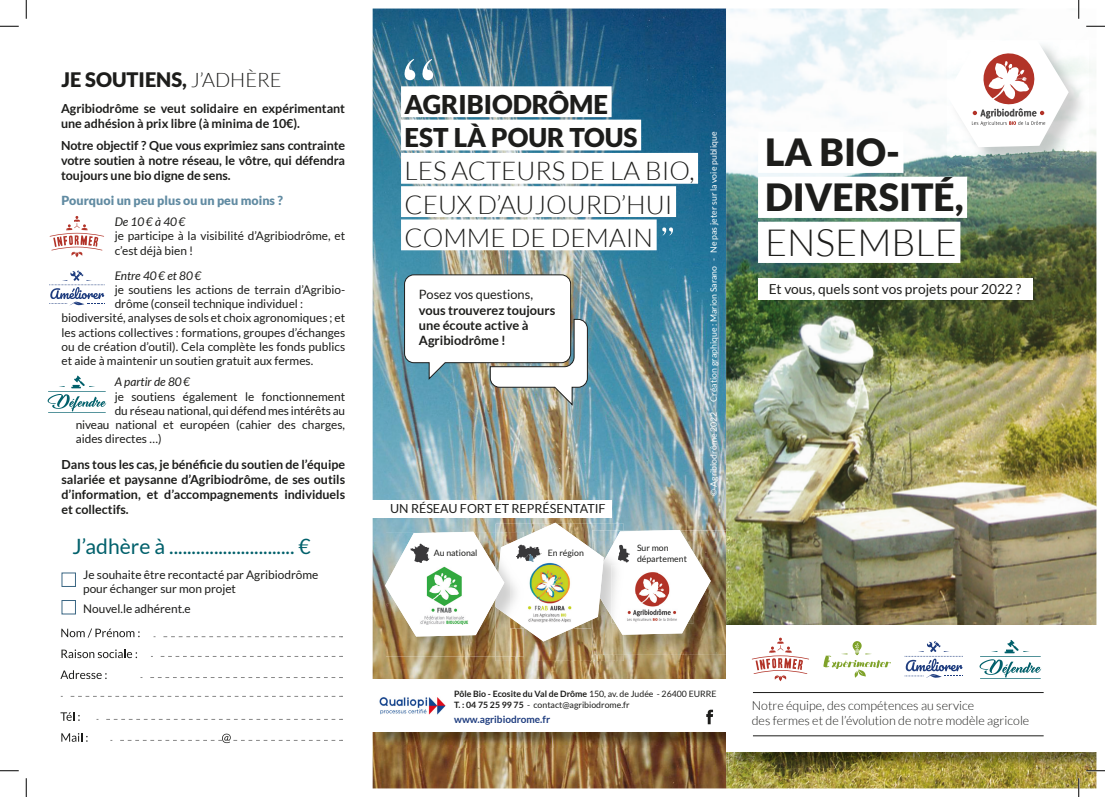
<style>
.page{position:relative;width:1105px;height:797px;background:#fff}
.page>*{position:absolute;margin:0;border:0;box-sizing:border-box;transform-origin:0 0}
.t1{font:900 37.5px/45px "Lato";color:#1d1d1b}
.t2{font:300 37.5px "Lato";color:#1d1d1b}
.t3{font:300 25.88px/33.2px "Lato";color:#1d1d1b}
.t4{font:900 25.88px/33.2px "Lato";color:#1d1d1b}
.t5{font:21.12px "Lato";color:#01606b}
.t6{font:900 20px "Lato";color:#1d1d1b}
.t7{font:13.75px "Lato";color:#1d1d1b}
.t8{font:700 12.88px/15.4px "Lato";color:#1d1d1b}
.t9{font:12.88px "Lato";color:#1d1d1b}
.t10{font:700 12.5px/15px "Lato";color:#1d1d1b;text-align:justify}
.t11{font:300 12.5px/15px "Lato";color:#1d1d1b}
.t12{font:900 12.5px "Lato";color:#618ba2}
.t13{font:12.5px "Lato";color:#1d1d1b}
.t14{font:11.88px/14.2px "Lato";color:#1d1d1b}
.t15{font:italic 11.88px "Lato";color:#1d1d1b}
.t16{font:700 10px "Lato";color:#1f3d7f}
.t17{font:8.75px/10.5px "Lato";color:#1d1d1b}
.t18{font:8.75px "Lato";color:#fff}
.s1{font-weight:300}
.s2{font-weight:700}
</style>
<div class="page">
<img style="left:373px;top:9px;width:353px;height:779px">
<img style="left:726px;top:752px;width:370px;height:36px">
<img style="left:726px;top:9px;width:370px;height:616px">
<img style="left:624px;top:530px;width:106px;height:125px">
<img style="left:496px;top:641px;width:128px;height:20px">
<div style="left:62px;top:573px;width:14px;height:13px;background:#fff;border:1px solid #3a6683"></div>
<div style="left:62px;top:600px;width:14px;height:14px;background:#fff;border:1px solid #3a6683"></div>
<img style="left:386px;top:641px;width:110px;height:15px">
<img style="left:496px;top:641px;width:28px;height:15px">
<img style="left:374px;top:731px;width:352px;height:16px">
<div style="left:373px;top:679px;width:354px;height:52px;background:#fff"></div>
<img style="left:948px;top:41px;width:140px;height:126px">
<svg style="left:946px;top:40px;width:123px;height:107px"></svg>
<div style="left:366px;top:500px;width:246px;height:17px;background:#fff"></div>
<div style="left:758px;top:278px;width:275px;height:21px;background:#fff"></div>
<div style="left:758px;top:132px;width:145px;height:41px;background:#fff"></div>
<div style="left:758px;top:177px;width:209px;height:41px;background:#fff"></div>
<div style="left:758px;top:222px;width:202px;height:41px;background:#fff"></div>
<div style="left:401px;top:86px;width:211px;height:31px;background:#fff"></div>
<div style="left:401px;top:120px;width:240px;height:30px;background:#fff"></div>
<div style="left:401px;top:153px;width:297px;height:31px;background:#fff"></div>
<div style="left:401px;top:186px;width:275px;height:31px;background:#fff"></div>
<div style="left:401px;top:219px;width:256px;height:31px;background:#fff"></div>
<img style="left:385px;top:522px;width:326px;height:119px">
<svg style="left:662px;top:227px;width:11px;height:8px"></svg>
<svg style="left:403px;top:59px;width:31px;height:22px"></svg>
<svg style="left:706px;top:709px;width:7px;height:15px"></svg>
<svg style="left:61px;top:628px;width:79px;height:9px"></svg>
<svg style="left:61px;top:649px;width:76px;height:9px"></svg>
<svg style="left:60px;top:670px;width:47px;height:9px"></svg>
<svg style="left:60px;top:712px;width:20px;height:9px"></svg>
<svg style="left:61px;top:733px;width:27px;height:8px"></svg>
<svg style="left:163px;top:636px;width:180px;height:1px"></svg>
<svg style="left:161px;top:656px;width:182px;height:1px"></svg>
<svg style="left:71px;top:696px;width:272px;height:1px"></svg>
<svg style="left:150px;top:677px;width:193px;height:1px"></svg>
<svg style="left:106px;top:719px;width:237px;height:1px"></svg>
<svg style="left:120px;top:733px;width:223px;height:10px"></svg>
<svg style="left:404px;top:274px;width:184px;height:131px"></svg>
<img style="left:728px;top:752px;width:368px;height:16px">
<div style="left:727px;top:625px;width:369px;height:127px;background:#fff"></div>
<svg style="left:752px;top:637px;width:57px;height:44px"></svg>
<svg style="left:50px;top:216px;width:54px;height:41px"></svg>
<svg style="left:823px;top:641px;width:68px;height:36px"></svg>
<svg style="left:905px;top:641px;width:58px;height:37px"></svg>
<svg style="left:49px;top:270px;width:56px;height:35px"></svg>
<svg style="left:979px;top:640px;width:62px;height:39px"></svg>
<svg style="left:48px;top:375px;width:58px;height:38px"></svg>
<hr style="left:753px;top:692px;width:291px;height:1px;background:#1d1d1b">
<hr style="left:753px;top:735px;width:291px;height:1px;background:#1d1d1b">
<img style="left:379px;top:697px;width:67px;height:18px">
<svg style="left:0;top:25px;width:19px;height:2px"></svg>
<svg style="left:1086px;top:25px;width:19px;height:2px"></svg>
<svg style="left:0;top:770px;width:19px;height:1px"></svg>
<svg style="left:1086px;top:770px;width:19px;height:1px"></svg>
<svg style="left:25px;top:0;width:2px;height:19px"></svg>
<svg style="left:25px;top:778px;width:2px;height:19px"></svg>
<svg style="left:1078px;top:0;width:1px;height:19px"></svg>
<svg style="left:1078px;top:778px;width:1px;height:19px"></svg>
<h3 class="t6" style="left:62px;top:68px;width:222px">JE SOUTIENS, <span class="s1">J’ADHÈRE</span></h3>
<p class="t10" style="left:61px;top:101px;width:286px">Agribiodrôme se veut solidaire en expérimentant une adhésion à prix libre (à minima de 10€).</p>
<p class="t10" style="left:61px;top:138px;width:286px">Notre objectif ? Que vous exprimiez sans contrainte votre soutien à notre réseau, le vôtre, qui défendra toujours une bio digne de sens.</p>
<p class="t12" style="left:62px;top:193px;width:223px">Pourquoi un peu plus ou un peu moins ?</p>
<p class="t15" style="left:115px;top:215px;width:72px">De 10 € à 40 €</p>
<p class="t14" style="left:115px;top:229px;width:232px">je participe à la visibilité d’Agribiodrôme, et c’est déjà bien !</p>
<p class="t15" style="left:115px;top:268px;width:88px">Entre 40 € et 80 €</p>
<p class="t14" style="left:115px;top:282px;width:232px">je soutiens les actions de terrain d’Agribio-</p>
<p class="t14" style="left:115px;top:296px;width:190px">drôme (conseil technique individuel :</p>
<p class="t14" style="left:62px;top:311px;width:285px">biodiversité, analyses de sols et choix agronomiques ; et</p>
<p class="t14" style="left:62px;top:325px;width:285px">les actions collectives : formations, groupes d’échanges</p>
<p class="t14" style="left:62px;top:339px;width:285px">ou de création d’outil). Cela complète les fonds publics</p>
<p class="t14" style="left:62px;top:353px;width:253px">et aide à maintenir un soutien gratuit aux fermes.</p>
<p class="t15" style="left:115px;top:375px;width:77px">A partir de 80 €</p>
<p class="t14" style="left:115px;top:389px;width:232px">je soutiens également le fonctionnement</p>
<p class="t14" style="left:115px;top:403px;width:232px">du réseau national, qui défend mes intérêts au</p>
<p class="t14" style="left:76px;top:417px;width:271px">niveau national et européen (cahier des charges,</p>
<p class="t14" style="left:76px;top:432px;width:87px">aides directes …)</p>
<p class="t10" style="left:62px;top:457px;width:285px">Dans tous les cas, je bénéficie du soutien de l’équipe salariée et paysanne d’Agribiodrôme, de ses outils d’information, et d’accompagnements individuels et collectifs.</p>
<h3 class="t5" style="left:72px;top:534px;width:240px">J’adhère à ............................ €</h3>
<p class="t14" style="left:83px;top:567px;width:237px">Je souhaite être recontacté par Agribiodrôme pour échanger sur mon projet</p>
<p class="t14" style="left:83px;top:602px;width:109px">Nouvel.le adhérent.e</p>
<h2 class="t4" style="left:404px;top:87px;width:235px">AGRIBIODRÔME<br>EST LÀ POUR TOUS</h2>
<h2 class="t3" style="left:404px;top:154px;width:291px">LES ACTEURS DE LA BIO,<br>CEUX D’AUJOURD’HUI<br>COMME DE DEMAIN</h2>
<p class="t9" style="left:419px;top:287px;width:116px">Posez vos questions,</p>
<p class="t8" style="left:419px;top:302px;width:138px">vous trouverez toujours une écoute active à<br>Agribiodrôme !</p>
<p class="t13" style="left:390px;top:502px;width:217px">UN RÉSEAU FORT ET REPRÉSENTATIF</p>
<p class="t17" style="left:434px;top:547px;width:45px">Au national</p>
<p class="t17" style="left:548px;top:547px;width:38px">En région</p>
<p class="t17" style="left:637px;top:542px;width:52px">Sur mon département</p>
<p class="t18" style="left:709px;top:495px;width:365px;rotate:-90deg">© Agribiodrôme 2022 - Création graphique : Marion Sarano - Ne pas jeter sur la voie publique</p>
<h1 class="t1" style="left:765px;top:129px;width:200px">LA BIO-<br>DIVERSITÉ,</h1>
<h1 class="t2" style="left:765px;top:222px;width:193px">ENSEMBLE</h1>
<p class="t7" style="left:769px;top:281px;width:254px">Et vous, quels sont vos projets pour 2022 ?</p>
<p class="t17" style="left:454px;top:689px;width:264px"><span class="s2">Pôle Bio - Ecosite du Val de Drôme</span> 150, av. de Judée - 26400 EURRE<br><span class="s2">T. : 04 75 25 99 75</span> - contact@agribiodrome.fr</p>
<p class="t16" style="left:454px;top:714px;width:97px">www.agribiodrome.fr</p>
<p class="t11" style="left:752px;top:698px;width:279px">Notre équipe, des compétences au service<br>des fermes et de l’évolution de notre modèle agricole</p>
</div>
